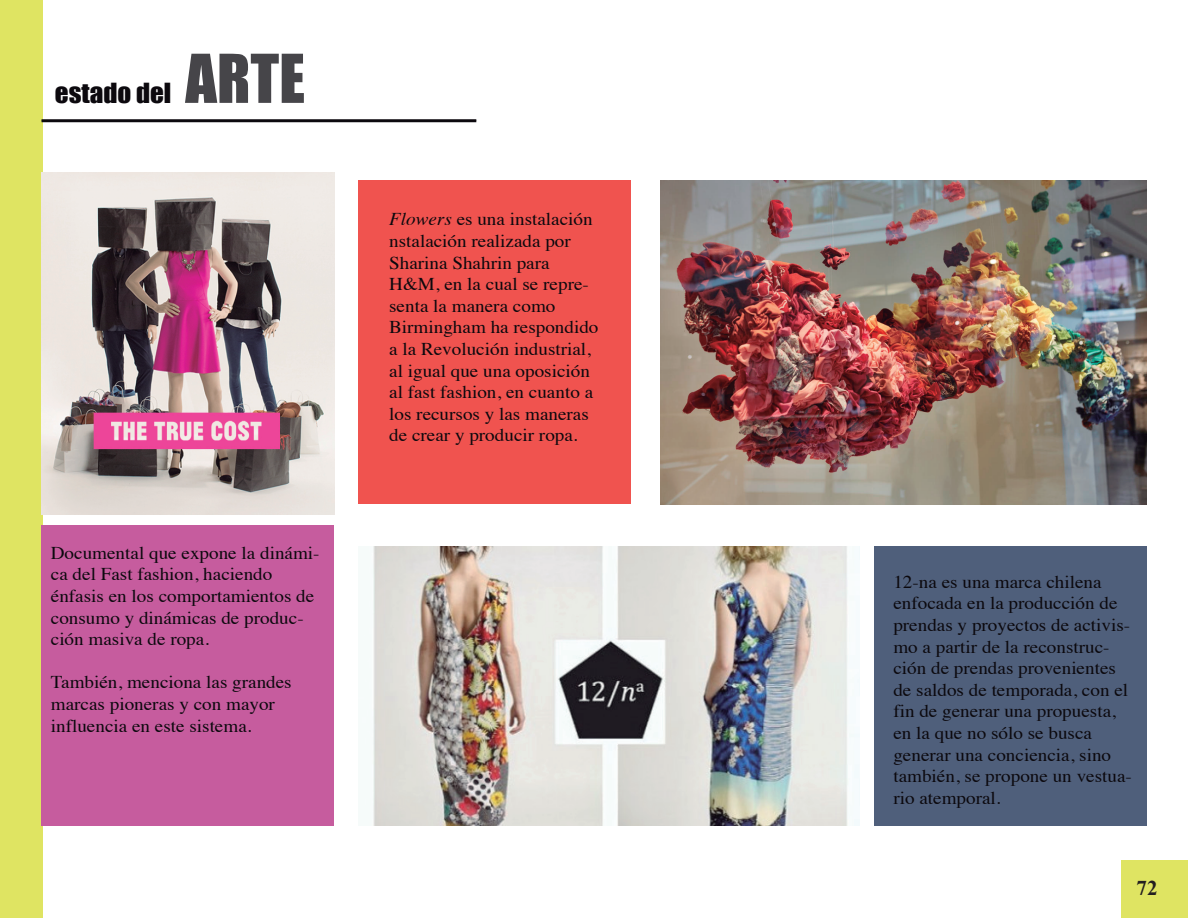
<style>
.page{position:relative;width:1188px;height:918px;background:#fff}
.page>*{position:absolute;margin:0;border:0;box-sizing:border-box;transform-origin:0 0}
.t1{font:62.25px "Impact";color:#464549}
.t2{font:25.5px "Impact";color:#0c090e;scale:1.06 1}
.t3{font:700 21px "Times New Roman";color:#231f20}
.t4{font:18px/21.6px "Times";color:#0c090e;scale:1.06 1}
.s1{font-style:italic}
</style>
<div class="page">
<div style="left:0;top:0;width:43px;height:918px;background:#dfe462"></div>
<div style="left:1121px;top:860px;width:67px;height:58px;background:#dfe462"></div>
<div style="left:874px;top:547px;width:272px;height:279px;background:#4f5f7b"></div>
<div style="left:42px;top:525px;width:292px;height:301px;background:#c65c9e"></div>
<div style="left:358px;top:181px;width:272px;height:323px;background:#f0534f"></div>
<hr style="left:42px;top:119px;width:434px;height:3px;background:#0c090e">
<img style="left:42px;top:173px;width:292px;height:341px">
<img style="left:373px;top:547px;width:487px;height:279px">
<img style="left:661px;top:181px;width:485px;height:323px">
<h2 class="t2" style="left:55px;top:73px;width:111px">estado del</h2>
<h1 class="t1" style="left:185px;top:30px;width:121px">ARTE</h1>
<p class="t4" style="left:51px;top:540px;width:255px">Documental que expone la dinámi&shy;ca del Fast fashion, haciendo énfasis en los comportamientos de consumo y dinámicas de produc&shy;ción masiva de ropa.</p>
<p class="t4" style="left:51px;top:670px;width:229px">También, menciona las grandes marcas pioneras y con mayor influencia en este sistema.</p>
<p class="t4" style="left:389px;top:207px;width:199px"><span class="s1">Flowers</span> es una instalación nstalación realizada por<br>Sharina Shahrin para<br>H&amp;M, en la cual se repre&shy;senta la manera como<br>Birmingham ha respondido a la Revolución industrial, al igual que una oposición al fast fashion, en cuanto a los recursos y las maneras de crear y producir ropa.</p>
<p class="t4" style="left:893px;top:569px;width:227px">12-na es una marca chilena enfocada en la producción de prendas y proyectos de activis&shy;mo a partir de la reconstruc&shy;ción de prendas provenientes de saldos de temporada, con el fin de generar una propuesta, en la que no sólo se busca generar una conciencia, sino también, se propone un vestua&shy;rio atemporal.</p>
<p class="t3" style="left:1137px;top:874px;width:22px">72</p>
</div>
